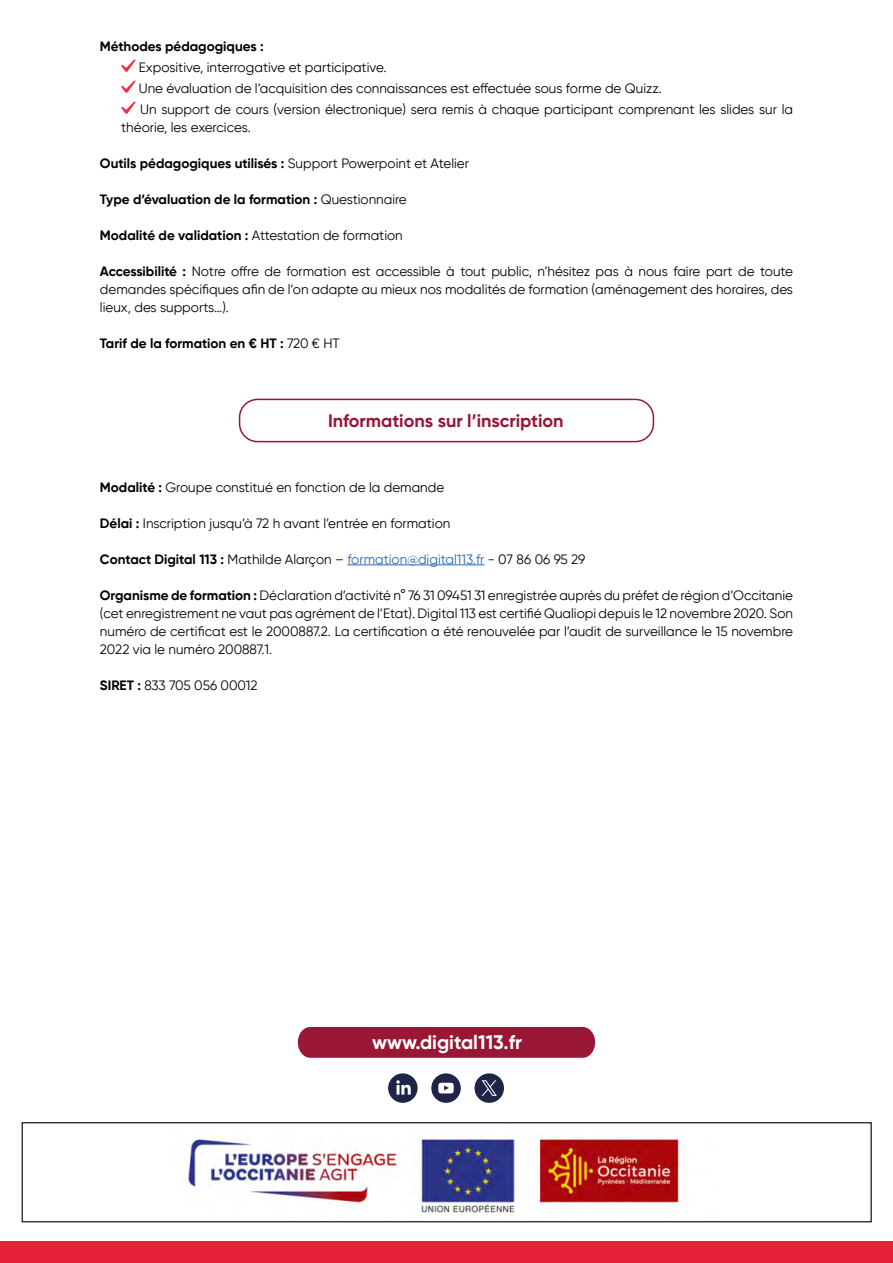
<style>
.page{position:relative;width:893px;height:1263px;background:#fff}
.page>*{position:absolute;margin:0;border:0;box-sizing:border-box;transform-origin:0 0}
.t1{font:700 19.5px "Gilroy";color:#fff}
.t2{font:700 18px "Gilroy";color:#981637}
.t3{font:13.5px/18px "Gilroy";color:#020203;text-align:justify}
.t4{font:700 13.5px "Gilroy";color:#020203}
.s1{font-weight:400}
.s2{font-weight:700}
.s3{color:#2768b1}
</style>
<div class="page">
<div style="left:0;top:1242px;width:893px;height:21px;background:#e6223b"></div>
<div style="left:298px;top:1027px;width:297px;height:31px;background:#991636"></div>
<svg style="left:474px;top:1073px;width:30px;height:30px"></svg>
<svg style="left:388px;top:1073px;width:30px;height:30px"></svg>
<svg style="left:431px;top:1073px;width:30px;height:30px"></svg>
<img style="left:184px;top:1136px;width:495px;height:80px">
<div style="left:22px;top:1122px;width:850px;height:100px;border:1px solid #000"></div>
<hr style="left:347px;top:564px;width:138px;height:1px;background:#2768b1">
<svg style="left:121px;top:59px;width:14px;height:13px"></svg>
<svg style="left:121px;top:80px;width:14px;height:13px"></svg>
<svg style="left:121px;top:101px;width:14px;height:13px"></svg>
<div style="left:239px;top:399px;width:415px;height:43px;border:2px solid #981637;border-radius:18px"></div>
<p class="t4" style="left:100px;top:38px;width:165px">Méthodes pédagogiques :</p>
<p class="t3" style="left:139px;top:56px;width:656px;line-height:21px;text-align:left">Expositive, interrogative et participative.<br>Une évaluation de l’acquisition des connaissances est effectuée sous forme de Quizz.<br>Un support de cours (version électronique) sera remis à chaque participant comprenant les slides sur la</p>
<p class="t3" style="left:121px;top:118px;width:131px">théorie, les exercices.</p>
<p class="t4" style="left:100px;top:155px;width:371px">Outils pédagogiques utilisés : <span class="s1">Support Powerpoint et Atelier</span></p>
<p class="t4" style="left:100px;top:191px;width:308px">Type d’évaluation de la formation : <span class="s1">Questionnaire</span></p>
<p class="t3" style="left:100px;top:226px;width:304px"><span class="s2">Modalité de validation :</span> Attestation de formation</p>
<p class="t3" style="left:100px;top:262px;width:695px"><span class="s2">Accessibilité :</span> Notre offre de formation est accessible à tout public, n’hésitez pas à nous faire part de toute demandes spécifiques afin de l’on adapte au mieux nos modalités de formation (aménagement des horaires, des lieux, des supports…).</p>
<p class="t4" style="left:100px;top:335px;width:241px">Tarif de la formation en € HT : <span class="s1">720 € HT</span></p>
<h2 class="t2" style="left:328px;top:410px;width:237px">Informations sur l’inscription</h2>
<p class="t3" style="left:100px;top:478px;width:346px"><span class="s2">Modalité :</span> Groupe constitué en fonction de la demande</p>
<p class="t3" style="left:100px;top:514px;width:352px"><span class="s2">Délai :</span> Inscription jusqu’à 72 h avant l’entrée en formation</p>
<p class="t3" style="left:100px;top:550px;width:487px"><span class="s2">Contact Digital 113 :</span> Mathilde Alarçon – <span class="s3">formation@digital113.fr</span> - 07 86 06 95 29</p>
<p class="t3" style="left:100px;top:586px;width:695px"><span class="s2">Organisme de formation :</span> Déclaration d’activité n° 76 31 09451 31 enregistrée auprès du préfet de région d’Occitanie (cet enregistrement ne vaut pas agrément de l’Etat). Digital 113 est certifié Qualiopi depuis le 12 novembre 2020. Son numéro de certificat est le 2000887.2. La certification a été renouvelée par l’audit de surveillance le 15 novembre 2022 via le numéro 200887.1.</p>
<p class="t3" style="left:100px;top:676px;width:159px"><span class="s2">SIRET :</span> 833 705 056 00012</p>
<h1 class="t1" style="left:372px;top:1029px;width:151px">www.digital113.fr</h1>
</div>
